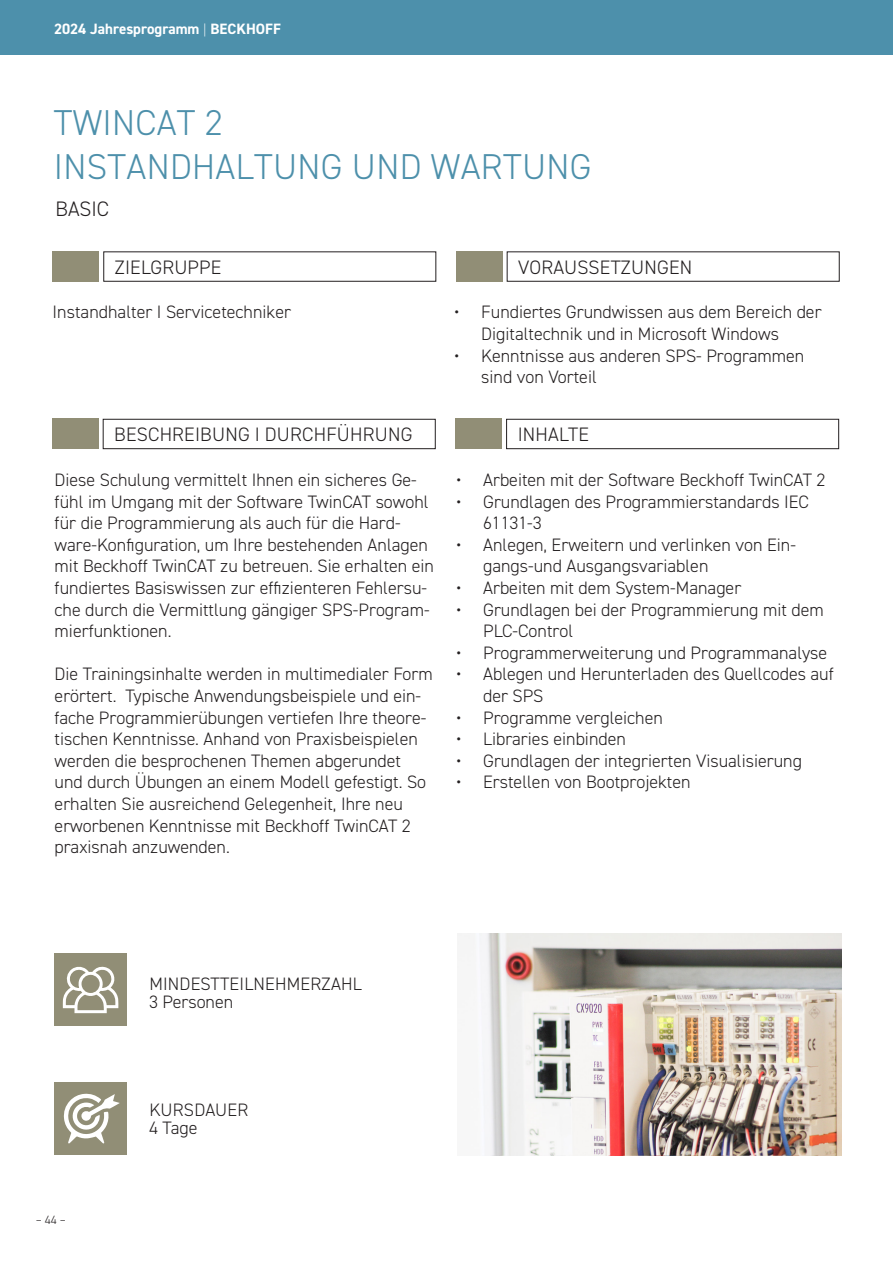
<style>
.page{position:relative;width:893px;height:1263px;background:#fff}
.page>*{position:absolute;margin:0;border:0;box-sizing:border-box;transform-origin:0 0}
.Bezeichnung_Schulung{font:300 36px "DIN2014";letter-spacing:.01em;color:#4d90ab}
.TRAINING_Unterüberschrift{font:300 21px "DIN2014";color:#231f20}
.t1{font:300 19.5px "DIN2014";letter-spacing:.01em;color:#231f20}
.Fließtext{font:300 18px/21.6px "DIN2014";color:#231f20}
.Inhalt_1{font:300 18px "DIN2014";color:#231f20}
.t2{font:700 15px "DIN2014";color:#fff}
.t3{font:300 12px "DIN2014";color:#231f20}
.s1{font-family:"Colaborate";font-weight:100}
</style>
<div class="page">
<div style="left:0;top:0;width:893px;height:55px;background:#4d90ab"></div>
<img style="left:458px;top:933px;width:383px;height:222px">
<div style="left:53px;top:251px;width:46px;height:31px;background:#918e76"></div>
<div style="left:103px;top:251px;width:333px;height:31px;border:1px solid #231f20"></div>
<div style="left:456px;top:251px;width:46px;height:31px;background:#918e76"></div>
<div style="left:507px;top:251px;width:333px;height:31px;border:1px solid #231f20"></div>
<div style="left:52px;top:419px;width:47px;height:30px;background:#918e76"></div>
<div style="left:103px;top:419px;width:333px;height:30px;border:1px solid #231f20"></div>
<div style="left:455px;top:419px;width:47px;height:30px;background:#918e76"></div>
<div style="left:506px;top:419px;width:333px;height:30px;border:1px solid #231f20"></div>
<div style="left:55px;top:1082px;width:72px;height:73px;background:#918e76"></div>
<div style="left:55px;top:954px;width:72px;height:72px;background:#918e76"></div>
<svg style="left:63px;top:966px;width:55px;height:47px"></svg>
<svg style="left:63px;top:1093px;width:57px;height:51px"></svg>
<p class="t2" style="left:54px;top:19px;width:228px">2024 Jahresprogramm <span class="s1">|</span> BECKHOFF</p>
<p class="Bezeichnung_Schulung" style="left:54px;top:101px;width:170px">TWINCAT 2</p>
<p class="Bezeichnung_Schulung" style="left:54px;top:144px;width:539px">INSTANDHALTUNG UND WARTUNG</p>
<p class="TRAINING_Unterüberschrift" style="left:55px;top:196px;width:55px">BASIC</p>
<p class="t1" style="left:115px;top:255px;width:108px">ZIELGRUPPE</p>
<p class="t1" style="left:518px;top:255px;width:176px">VORAUSSETZUNGEN</p>
<p class="Inhalt_1" style="left:53px;top:301px;width:240px">Instandhalter I Servicetechniker</p>
<p class="Fließtext" style="left:481px;top:301px;width:342px;text-indent:-27px">• Fundiertes Grundwissen aus dem Bereich der<br>Digitaltechnik und in Microsoft Windows</p>
<p class="Fließtext" style="left:481px;top:345px;width:325px;text-indent:-27px">• Kenntnisse aus anderen SPS- Programmen sind von Vorteil</p>
<p class="t1" style="left:114px;top:422px;width:300px">BESCHREIBUNG I DURCHFÜHRUNG</p>
<p class="t1" style="left:518px;top:422px;width:73px">INHALTE</p>
<p class="Fließtext" style="left:55px;top:469px;width:381px">Diese Schulung vermittelt Ihnen ein sicheres Ge&shy;fühl im Umgang mit der Software TwinCAT sowohl für die Programmierung als auch für die Hard&shy;ware-Konfiguration, um Ihre bestehenden Anlagen mit Beckhoff TwinCAT zu betreuen. Sie erhalten ein fundiertes Basiswissen zur effizienteren Fehlersu&shy;che durch die Vermittlung gängiger SPS-Program&shy;mierfunktionen.</p>
<p class="Fließtext" style="left:55px;top:663px;width:380px">Die Trainingsinhalte werden in multimedialer Form erörtert. Typische Anwendungsbeispiele und ein&shy;fache Programmierübungen vertiefen Ihre theore&shy;tischen Kenntnisse. Anhand von Praxisbeispielen werden die besprochenen Themen abgerundet und durch Übungen an einem Modell gefestigt. So erhalten Sie ausreichend Gelegenheit, Ihre neu erworbenen Kenntnisse mit Beckhoff TwinCAT 2 praxisnah anzuwenden.</p>
<p class="Fließtext" style="left:456px;top:469px;width:371px">• Arbeiten mit der Software Beckhoff TwinCAT 2</p>
<p class="Fließtext" style="left:483px;top:491px;width:327px;text-indent:-27px">• Grundlagen des Programmierstandards IEC<br>61131-3</p>
<p class="Fließtext" style="left:483px;top:534px;width:314px;text-indent:-27px">• Anlegen, Erweitern und verlinken von Ein&shy;gangs-und Ausgangsvariablen</p>
<p class="Fließtext" style="left:456px;top:577px;width:287px">• Arbeiten mit dem System-Manager</p>
<p class="Fließtext" style="left:483px;top:599px;width:342px;text-indent:-27px">• Grundlagen bei der Programmierung mit dem<br>PLC-Control</p>
<p class="Fließtext" style="left:456px;top:642px;width:373px">• Programmerweiterung und Programmanalyse</p>
<p class="Fließtext" style="left:483px;top:663px;width:352px;text-indent:-27px">• Ablegen und Herunterladen des Quellcodes auf der SPS</p>
<p class="Fließtext" style="left:456px;top:707px;width:208px">• Programme vergleichen</p>
<p class="Fließtext" style="left:456px;top:728px;width:171px">• Libraries einbinden</p>
<p class="Fließtext" style="left:456px;top:750px;width:347px">• Grundlagen der integrierten Visualisierung</p>
<p class="Fließtext" style="left:456px;top:771px;width:236px">• Erstellen von Bootprojekten</p>
<p class="t3" style="left:36px;top:1213px;width:31px">– 44 –</p>
<p class="Fließtext" style="left:149px;top:973px;width:214px">MINDESTTEILNEHMERZAHL</p>
<p class="Fließtext" style="left:149px;top:991px;width:85px">3 Personen</p>
<p class="Fließtext" style="left:149px;top:1099px;width:100px">KURSDAUER</p>
<p class="Fließtext" style="left:149px;top:1117px;width:50px">4 Tage</p>
</div>
